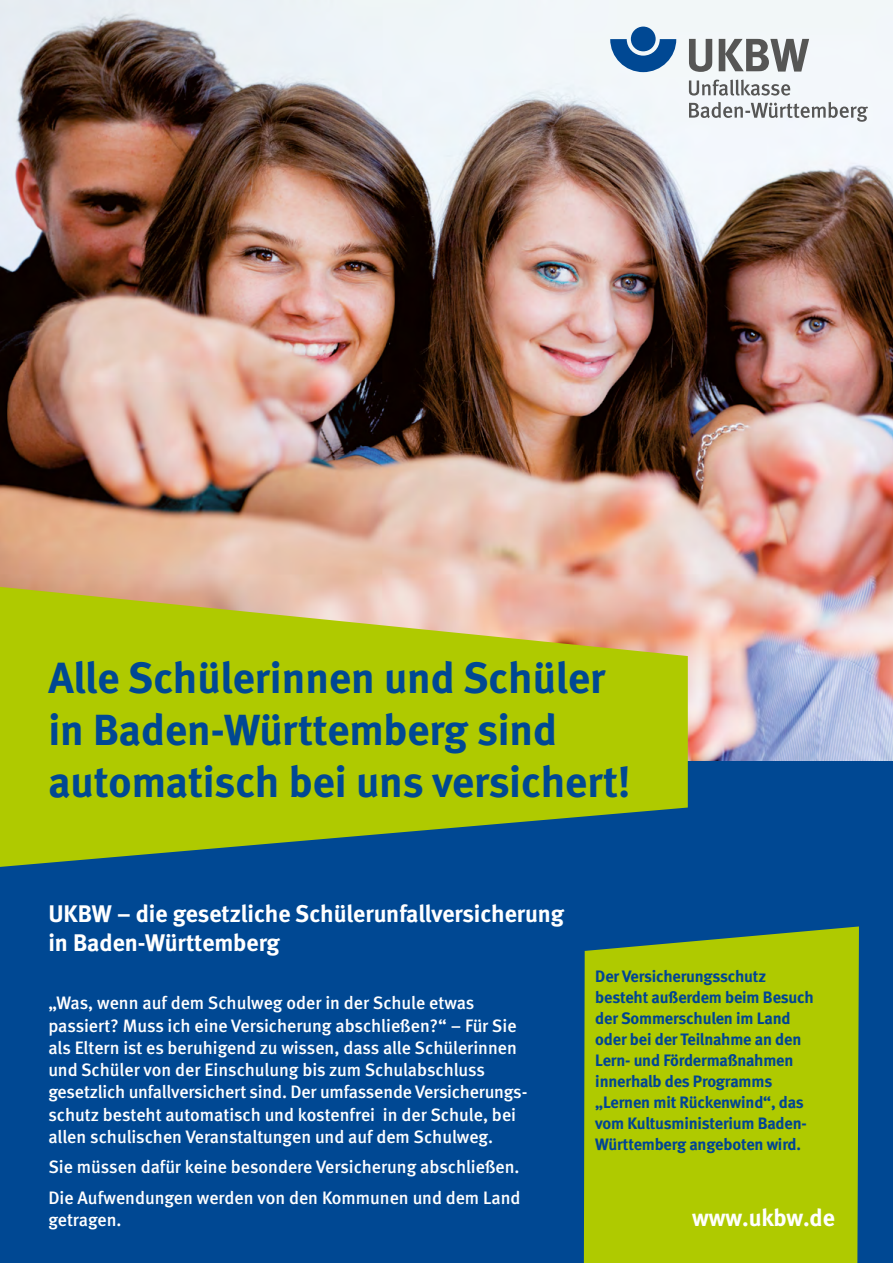
<style>
.page{position:relative;width:893px;height:1263px;background:#fff}
.page>*{position:absolute;margin:0;border:0;box-sizing:border-box;transform-origin:0 0}
.t1{font:700 43.5px/52.2px "DGUV Meta";color:#004893}
.t2{font:700 24px/28.8px "DGUV Meta";color:#fff}
.t3{font:500 18px/22.2px "DGUV Meta";color:#fff}
.t4{font:700 16.5px/21px "DGUV Meta";letter-spacing:-.01em;color:#004494}
</style>
<div class="page">
<img style="left:0;top:0;width:893px;height:761px">
<div style="left:631px;top:27px;width:25px;height:24px;background:#004893;border-radius:50%"></div>
<svg style="left:610px;top:39px;width:66px;height:33px"></svg>
<svg style="left:689px;top:102px;width:179px;height:20px"></svg>
<svg style="left:689px;top:80px;width:101px;height:16px"></svg>
<svg style="left:689px;top:39px;width:120px;height:33px"></svg>
<div style="left:0;top:761px;width:893px;height:502px;background:#004893"></div>
<svg style="left:0;top:587px;width:688px;height:280px;background:#a3ba23"></svg>
<div style="left:584px;top:926px;width:275px;height:337px;background:#afca00"></div>
<p class="t1" style="left:48px;top:653px;width:558px">Alle Schülerinnen und Schüler in Baden-Württemberg sind</p>
<p class="t1" style="left:48px;top:757px;width:584px">automatisch bei uns versichert!</p>
<p class="t2" style="left:48px;top:900px;width:517px">UKBW – die gesetzliche Schülerunfallversicherung in Baden-Württemberg</p>
<p class="t3" style="left:48px;top:993px;width:480px">„Was, wenn auf dem Schulweg oder in der Schule etwas passiert? Muss ich eine Versicherung abschließen?“ – Für Sie als Eltern ist es beruhigend zu wissen, dass alle Schülerinnen und Schüler von der Einschulung bis zum Schulabschluss gesetzlich unfallversichert sind. Der umfassende Versicherungs&shy;schutz besteht automatisch und kostenfrei in der Schule, bei allen schulischen Veranstaltungen und auf dem Schulweg.</p>
<p class="t3" style="left:48px;top:1157px;width:473px">Sie müssen dafür keine besondere Versicherung abschließen.</p>
<p class="t3" style="left:48px;top:1187px;width:474px">Die Aufwendungen werden von den Kommunen und dem Land getragen.</p>
<p class="t4" style="left:595px;top:966px;width:220px">Der Versicherungsschutz besteht außerdem beim Besuch der Sommerschulen im Land oder bei der Teilnahme an den<br>Lern- und Fördermaßnahmen innerhalb des Programms „Lernen mit Rückenwind“, das vom Kultusministerium Baden-<br>Württemberg angeboten wird.</p>
<p class="t2" style="left:692px;top:1204px;width:144px">www.ukbw.de</p>
</div>
